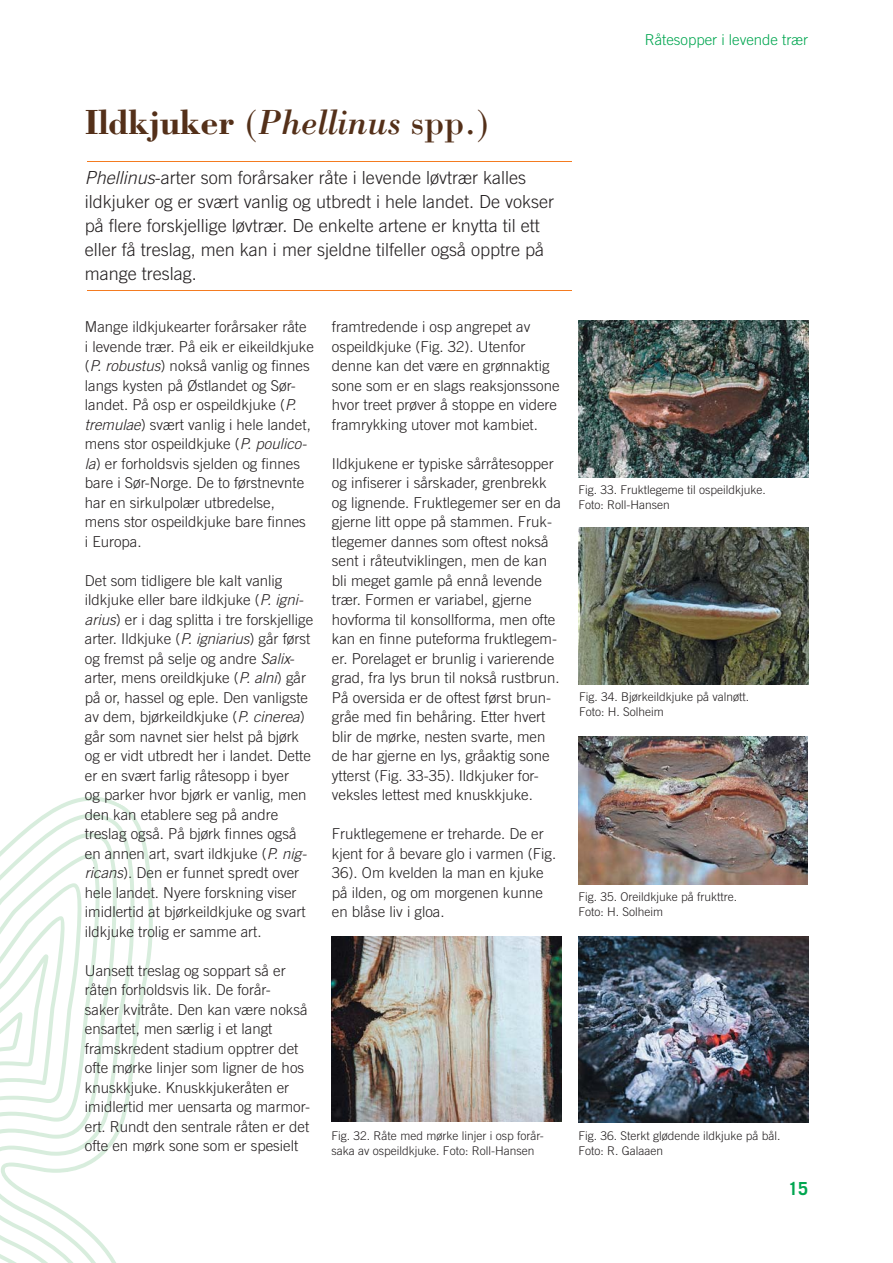
<style>
.page{position:relative;width:893px;height:1263px;background:#fff}
.page>*{position:absolute;margin:0;border:0;box-sizing:border-box;transform-origin:0 0}
.t1{font:700 36px "Bodoni";color:#543019}
.t2{font:300 18px/24px "Trade Gothic";color:#231f20}
.t3{font:700 18px "Trade Gothic";color:#00a650}
.t4{font:300 15px/19.5px "Trade Gothic";color:#231f20}
.t5{font:300 15px "Trade Gothic";color:#00a650}
.t6{font:300 12px/15px "Trade Gothic";color:#231f20}
.s1{font-weight:400}
.s2{font-weight:400;font-style:italic}
.s3{font-style:italic}
</style>
<div class="page">
<svg style="left:45px;top:797px;width:108px;height:258px"></svg>
<svg style="left:20px;top:814px;width:115px;height:321px"></svg>
<svg style="left:0;top:833px;width:118px;height:430px"></svg>
<svg style="left:0;top:854px;width:100px;height:409px"></svg>
<img style="left:332px;top:936px;width:229px;height:186px">
<img style="left:578px;top:320px;width:230px;height:158px">
<img style="left:578px;top:528px;width:230px;height:157px">
<img style="left:578px;top:736px;width:229px;height:149px">
<img style="left:578px;top:936px;width:230px;height:186px">
<hr style="left:87px;top:291px;width:484px;height:1px;background:#f47b20">
<hr style="left:87px;top:161px;width:484px;height:1px;background:#f47b20">
<p class="t5" style="left:644px;top:34px;width:165px">Råtesopper i levende trær</p>
<h1 class="t1" style="left:85px;top:110px;width:405px">Ildkjuker <span class="s1">(</span><span class="s2">Phellinus</span> <span class="s1">spp.)</span></h1>
<p class="t2" style="left:85px;top:168px;width:471px"><span class="s3">Phellinus</span>-arter som forårsaker råte i levende løvtrær kalles ildkjuker og er svært vanlig og utbredt i hele landet. De vokser på flere forskjellige løvtrær. De enkelte artene er knytta til ett eller få treslag, men kan i mer sjeldne tilfeller også opptre på mange treslag.</p>
<p class="t4" style="left:85px;top:318px;width:230px">Mange ildkjukearter forårsaker råte<br>i levende trær. På eik er eikeildkjuke (<span class="s3">P. robustus</span>) nokså vanlig og finnes langs kysten på Østlandet og Sør&shy;landet. På osp er ospeildkjuke (<span class="s3">P. tremulae</span>) svært vanlig i hele landet, mens stor ospeildkjuke (<span class="s3">P. poulico&shy;la</span>) er forholdsvis sjelden og finnes bare i Sør-Norge. De to førstnevnte har en sirkulpolær utbredelse,<br>mens stor ospeildkjuke bare finnes<br>i Europa.</p>
<p class="t4" style="left:85px;top:572px;width:230px">Det som tidligere ble kalt vanlig ildkjuke eller bare ildkjuke (<span class="s3">P. igni&shy;arius</span>) er i dag splitta i tre forskjellige arter. Ildkjuke (<span class="s3">P. igniarius</span>) går først og fremst på selje og andre <span class="s3">Salix&shy;</span>arter, mens oreildkjuke (<span class="s3">P. alni</span>) går på or, hassel og eple. Den vanligste av dem, bjørkeildkjuke (<span class="s3">P. cinerea</span>) går som navnet sier helst på bjørk og er vidt utbredt her i landet. Dette er en svært farlig råtesopp i byer<br>og parker hvor bjørk er vanlig, men den kan etablere seg på andre treslag også. På bjørk finnes også en annen art, svart ildkjuke (<span class="s3">P. nig&shy;ricans</span>). Den er funnet spredt over hele landet. Nyere forskning viser imidlertid at bjørkeildkjuke og svart ildkjuke trolig er samme art.</p>
<p class="t4" style="left:85px;top:962px;width:226px">Uansett treslag og soppart så er råten forholdsvis lik. De forår-<br>saker kvitråte. Den kan være nokså ensartet, men særlig i et langt framskredent stadium opptrer det ofte mørke linjer som ligner de hos knuskkjuke. Knuskkjukeråten er imidlertid mer uensarta og marmor&shy;ert. Rundt den sentrale råten er det ofte en mørk sone som er spesielt</p>
<p class="t4" style="left:332px;top:318px;width:229px">framtredende i osp angrepet av ospeildkjuke (Fig. 32). Utenfor denne kan det være en grønnaktig sone som er en slags reaksjonssone hvor treet prøver å stoppe en videre framrykking utover mot kambiet.</p>
<p class="t4" style="left:332px;top:455px;width:230px">Ildkjukene er typiske sårråtesopper og infiserer i sårskader, grenbrekk og lignende. Fruktlegemer ser en da gjerne litt oppe på stammen. Fruk&shy;tlegemer dannes som oftest nokså sent i råteutviklingen, men de kan bli meget gamle på ennå levende trær. Formen er variabel, gjerne hovforma til konsollforma, men ofte kan en finne puteforma fruktlegem&shy;er. Porelaget er brunlig i varierende grad, fra lys brun til nokså rustbrun.<br>På oversida er de oftest først brun&shy;gråe med fin behåring. Etter hvert blir de mørke, nesten svarte, men de har gjerne en lys, gråaktig sone ytterst (Fig. 33-35). Ildkjuker for&shy;veksles lettest med knuskkjuke.</p>
<p class="t4" style="left:332px;top:825px;width:226px">Fruktlegemene er treharde. De er kjent for å bevare glo i varmen (Fig.<br>36). Om kvelden la man en kjuke på ilden, og om morgenen kunne en blåse liv i gloa.</p>
<p class="t6" style="left:331px;top:1130px;width:214px">Fig. 32. Råte med mørke linjer i osp forår&shy;saka av ospeildkjuke. Foto: Roll-Hansen</p>
<p class="t6" style="left:578px;top:483px;width:189px">Fig. 33. Fruktlegeme til ospeildkjuke.<br>Foto: Roll-Hansen</p>
<p class="t6" style="left:579px;top:690px;width:172px">Fig. 34. Bjørkeildkjuke på valnøtt.<br>Foto: H. Solheim</p>
<p class="t6" style="left:578px;top:890px;width:160px">Fig. 35. Oreildkjuke på frukttre.<br>Foto: H. Solheim</p>
<p class="t6" style="left:578px;top:1130px;width:204px">Fig. 36. Sterkt glødende ildkjuke på bål.<br>Foto: R. Galaaen</p>
<p class="t3" style="left:788px;top:1182px;width:22px">15</p>
</div>
